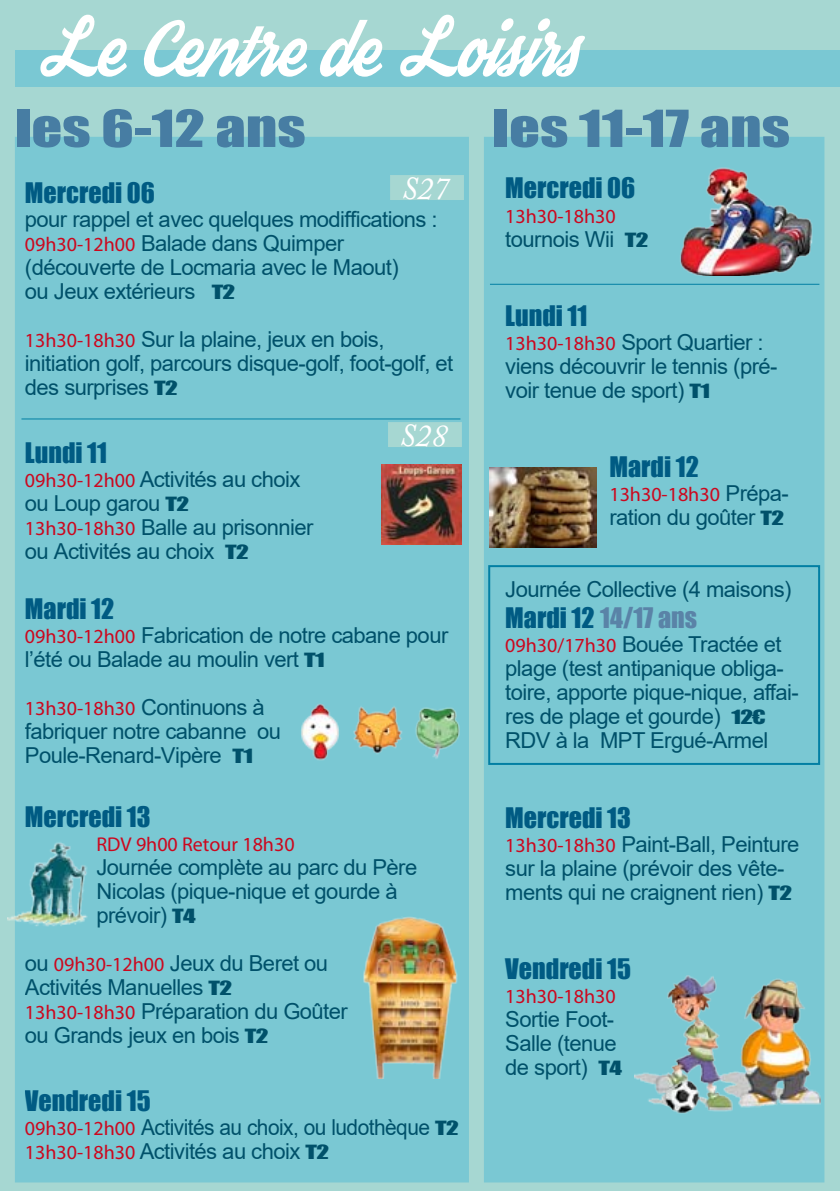
<style>
.page{position:relative;width:840px;height:1191px;background:#fff}
.page>*{position:absolute;margin:0;border:0;box-sizing:border-box;transform-origin:0 0}
.t1{font:57.6px "Streetwear";letter-spacing:-.025em;color:#fff;scale:.88 1}
.t2{font:47.2px "Impact";color:#477da3;scale:1.28 1}
.t3{font:italic 32px "Adobe Caslon Pro";color:#fff}
.t4{font:26px "Impact";color:#005b83}
.t5{font:26px "Impact";color:#5a83a7}
.t6{font:22px/24px "Arial";letter-spacing:-.025em;color:#00516a}
.t7{font:22px/24px "Arial";letter-spacing:-.025em;color:#00516a;scale:.95 1}
.t8{font:20px "Myriad Pro";color:#cc071e}
.s1{font-family:"Myriad Pro";font-size:20px;color:#cc071e}
.s2{font-family:"Impact";font-size:18px}
.s3{font-family:"Arial";font-size:22px;color:#00516a}
.s4{color:#005b83}
</style>
<div class="page">
<div style="left:0;top:0;width:839px;height:1191px;background:#a6d7d2"></div>
<div style="left:20px;top:142px;width:443px;height:1035px;background:#7ac8d3"></div>
<div style="left:15px;top:137px;width:453px;height:1045px;border:10px solid #7ac8d3"></div>
<div style="left:488px;top:142px;width:331px;height:1035px;background:#7ac8d3"></div>
<div style="left:483px;top:137px;width:341px;height:1045px;border:10px solid #7ac8d3"></div>
<div style="left:15px;top:50px;width:824px;height:36px;background:#7ac8d3"></div>
<div style="left:389px;top:174px;width:75px;height:27px;background:#a6d7d2"></div>
<div style="left:388px;top:173px;width:77px;height:29px;border:2px solid #7ac8d3"></div>
<img style="left:301px;top:703px;width:160px;height:57px">
<img style="left:7px;top:841px;width:81px;height:85px">
<hr style="left:21px;top:418px;width:439px;height:1px;background:#027fa3">
<div style="left:387px;top:421px;width:75px;height:27px;background:#a6d7d2"></div>
<div style="left:386px;top:420px;width:77px;height:29px;border:2px solid #7ac8d3"></div>
<hr style="left:489px;top:284px;width:330px;height:1px;background:#027fa3">
<img style="left:489px;top:467px;width:107px;height:80px">
<img style="left:381px;top:465px;width:80px;height:80px">
<img style="left:363px;top:917px;width:96px;height:161px">
<img style="left:634px;top:968px;width:185px;height:145px">
<img style="left:680px;top:167px;width:132px;height:108px">
<div style="left:488px;top:565px;width:331px;height:200px;border:2px solid #027fa3"></div>
<h1 class="t1" style="left:35px;top:23px;width:620px">Le Centre de Loisirs</h1>
<h2 class="t2" style="left:15px;top:92px;width:228px">les 6-12 ans</h2>
<h2 class="t2" style="left:492px;top:92px;width:234px">les 11-17 ans</h2>
<h3 class="t3" style="left:401px;top:169px;width:50px">S27</h3>
<p class="t4" style="left:25px;top:172px;width:131px">Mercredi 06</p>
<p class="t6" style="left:25px;top:207px;width:414px">pour rappel et avec quelques modiffications :<br><span class="s1">09h30-12h00</span> Balade dans Quimper (découverte de Locmaria avec le Maout)<br>ou Jeux extérieurs <span class="s2">T2</span></p>
<p class="t6" style="left:25px;top:327px;width:430px"><span class="s1">13h30-18h30</span> Sur la plaine, jeux en bois, initiation golf, parcours disque-golf, foot-golf, et des surprises <span class="s2">T2</span></p>
<h3 class="t3" style="left:399px;top:416px;width:50px">S28</h3>
<p class="t4" style="left:25px;top:432px;width:84px">Lundi 11</p>
<p class="t6" style="left:25px;top:467px;width:290px"><span class="s1">09h30-12h00</span> Activités au choix ou Loup garou <span class="s2">T2<br></span><span class="s1">13h30-18h30</span> Balle au prisonnier ou Activités au choix <span class="s2">T2</span></p>
<p class="t4" style="left:25px;top:588px;width:91px">Mardi 12</p>
<p class="t6" style="left:25px;top:623px;width:424px"><span class="s1">09h30-12h00</span> Fabrication de notre cabane pour l’été ou Balade au moulin vert <span class="s2">T1</span></p>
<p class="t8" style="left:25px;top:696px;width:241px">13h30-18h30 <span class="s3">Continuons à</span></p>
<p class="t6" style="left:25px;top:719px;width:257px">fabriquer notre cabanne ou<br>Poule-Renard-Vipère <span class="s2">T1</span></p>
<p class="t4" style="left:25px;top:796px;width:127px">Mercredi 13</p>
<p class="t8" style="left:96px;top:832px;width:199px">RDV 9h00 Retour 18h30</p>
<p class="t6" style="left:96px;top:855px;width:322px">Journée complète au parc du Père<br>Nicolas (pique-nique et gourde à prévoir) <span class="s2">T4</span></p>
<p class="t6" style="left:25px;top:951px;width:324px">ou <span class="s1">09h30-12h00</span> Jeux du Beret ou<br>Activités Manuelles <span class="s2">T2<br></span><span class="s1">13h30-18h30</span> Préparation du Goûter ou Grands jeux en bois <span class="s2">T2</span></p>
<p class="t4" style="left:25px;top:1080px;width:127px">Vendredi 15</p>
<p class="t7" style="left:25px;top:1115px;width:458px"><span class="s1">09h30-12h00</span> Activités au choix, ou ludothèque <span class="s2">T2<br></span><span class="s1">13h30-18h30</span> Activités au choix <span class="s2">T2</span></p>
<p class="t4" style="left:505px;top:168px;width:131px">Mercredi 06</p>
<p class="t8" style="left:505px;top:203px;width:112px">13h30-18h30</p>
<p class="t6" style="left:505px;top:227px;width:145px">tournois Wii <span class="s2">T2</span></p>
<p class="t4" style="left:505px;top:295px;width:84px">Lundi 11</p>
<p class="t6" style="left:505px;top:330px;width:274px"><span class="s1">13h30-18h30</span> Sport Quartier : viens découvrir le tennis (pré&shy;voir tenue de sport) <span class="s2">T1</span></p>
<p class="t4" style="left:609px;top:446px;width:91px">Mardi 12</p>
<p class="t8" style="left:609px;top:482px;width:181px">13h30-18h30 <span class="s3">Prépa-</span></p>
<p class="t6" style="left:609px;top:505px;width:176px">ration du goûter <span class="s2">T2</span></p>
<p class="t6" style="left:505px;top:577px;width:288px">Journée Collective (4 maisons)</p>
<p class="t5" style="left:505px;top:598px;width:193px"><span class="s4">Mardi 12</span> 14/17 ans</p>
<p class="t6" style="left:505px;top:632px;width:295px"><span class="s1">09h30/17h30</span> Bouée Tractée et plage (test antipanique obliga&shy;toire, apporte pique-nique, affai&shy;res de plage et gourde) <span class="s2">12€<br></span>RDV à la MPT Ergué-Armel</p>
<p class="t4" style="left:505px;top:797px;width:127px">Mercredi 13</p>
<p class="t6" style="left:505px;top:831px;width:295px"><span class="s1">13h30-18h30</span> Paint-Ball, Peinture sur la plaine (prévoir des vête&shy;ments qui ne craignent rien) <span class="s2">T2</span></p>
<p class="t4" style="left:505px;top:948px;width:127px">Vendredi 15</p>
<p class="t8" style="left:505px;top:983px;width:112px">13h30-18h30</p>
<p class="t6" style="left:505px;top:1007px;width:118px">Sortie Foot-<br>Salle (tenue de sport) <span class="s2">T4</span></p>
</div>
